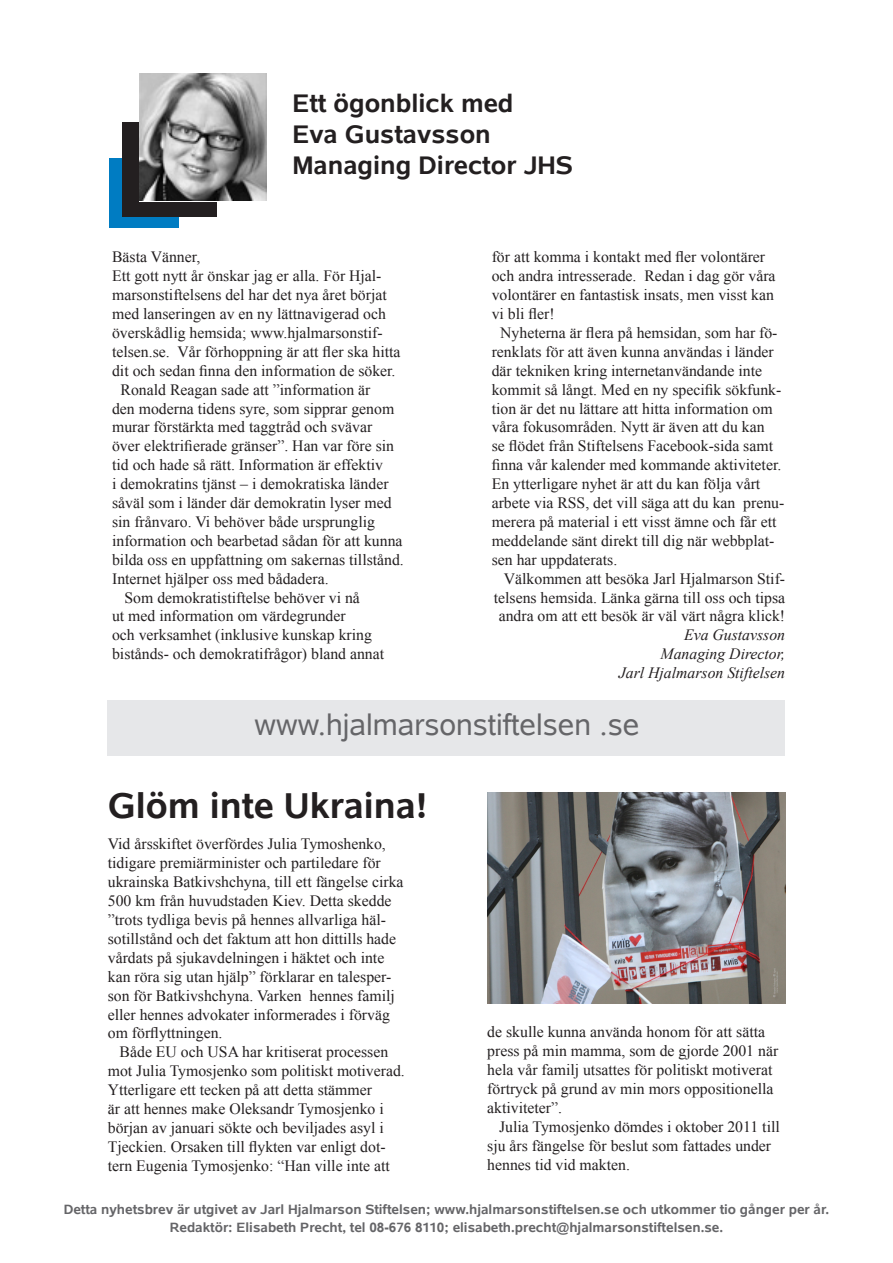
<style>
.page{position:relative;width:893px;height:1263px;background:#fff}
.page>*{position:absolute;margin:0;border:0;box-sizing:border-box;transform-origin:0 0}
.t1{font:700 36px "Albany AMT";color:#231f20}
.t2{font:30px "Albany AMT";color:#656568}
.t3{font:700 25.5px/30.6px "Albany AMT";color:#231f20}
.t4{font:15.75px/18.9px "Times New Roman";color:#231f20}
.t5{font:italic 15.75px/18.9px "Times New Roman";color:#231f20;text-align:right}
.Subhead{font:700 13.5px "Albany AMT";color:#656568}
.s1{font-style:italic}
</style>
<div class="page">
<div style="left:109px;top:158px;width:70px;height:70px;background:#007cc2"></div>
<div style="left:122px;top:122px;width:95px;height:94px;background:#231f20"></div>
<img style="left:139px;top:73px;width:128px;height:128px">
<div style="left:108px;top:700px;width:677px;height:56px;background:#e6e7e9"></div>
<img style="left:487px;top:792px;width:298px;height:212px">
<p class="t3" style="left:292px;top:88px;width:223px">Ett ögonblick med<br>Eva Gustavsson</p>
<p class="t3" style="left:292px;top:149px;width:282px">Managing Director JHS</p>
<p class="t4" style="left:112px;top:247px;width:90px">Bästa Vänner,</p>
<p class="t4" style="left:112px;top:266px;width:290px">Ett gott nytt år önskar jag er alla. För Hjal&shy;marsonstiftelsens del har det nya året börjat med lanseringen av en ny lättnavigerad och överskådlig hemsida; www.hjalmarsonstif&shy;telsen.se. Vår förhoppning är att fler ska hitta dit och sedan finna den information de söker.</p>
<p class="t4" style="left:112px;top:380px;width:293px;text-indent:9px">Ronald Reagan sade att ”information är<br>den moderna tidens syre, som sipprar genom murar förstärkta med taggtråd och svävar över elektrifierade gränser”. Han var före sin tid och hade så rätt. Information är effektiv<br>i demokratins tjänst – i demokratiska länder såväl som i länder där demokratin lyser med sin frånvaro. Vi behöver både ursprunglig information och bearbetad sådan för att kunna bilda oss en uppfattning om sakernas tillstånd.<br>Internet hjälper oss med bådadera.</p>
<p class="t4" style="left:112px;top:588px;width:274px;text-indent:12px">Som demokratistiftelse behöver vi nå<br>ut med information om värdegrunder<br>och verksamhet (inklusive kunskap kring bistånds- och demokratifrågor) bland annat</p>
<p class="t4" style="left:492px;top:247px;width:285px">för att komma i kontakt med fler volontärer och andra intresserade. Redan i dag gör våra volontärer en fantastisk insats, men visst kan vi bli fler!</p>
<p class="t4" style="left:492px;top:323px;width:294px;text-indent:9px">Nyheterna är flera på hemsidan, som har fö&shy;renklats för att även kunna användas i länder där tekniken kring internetanvändande inte kommit så långt. Med en ny specifik sökfunk&shy;tion är det nu lättare att hitta information om våra fokusområden. Nytt är även att du kan<br>se flödet från Stiftelsens Facebook-sida samt finna vår kalender med kommande aktiviteter.<br>En ytterligare nyhet är att du kan följa vårt arbete via RSS, det vill säga att du kan prenu&shy;merera på material i ett visst ämne och får ett meddelande sänt direkt till dig när webbplat&shy;sen har uppdaterats.</p>
<p class="t4" style="left:494px;top:569px;width:293px;text-align:right">Välkommen att besöka Jarl Hjalmarson Stif&shy;telsens hemsida. Länka gärna till oss och tipsa andra om att ett besök är väl värt några klick!<br><span class="s1">Eva Gustavsson</span></p>
<p class="t5" style="left:619px;top:644px;width:168px">Managing Director,<br>Jarl Hjalmarson Stiftelsen</p>
<p class="t2" style="left:254px;top:704px;width:387px">www.hjalmarsonstiftelsen .se</p>
<p class="t1" style="left:108px;top:781px;width:322px">Glöm inte Ukraina!</p>
<p class="t4" style="left:108px;top:834px;width:297px">Vid årsskiftet överfördes Julia Tymoshenko, tidigare premiärminister och partiledare för ukrainska Batkivshchyna, till ett fängelse cirka 500 km från huvudstaden Kiev. Detta skedde ”trots tydliga bevis på hennes allvarliga häl&shy;sotillstånd och det faktum att hon dittills hade vårdats på sjukavdelningen i häktet och inte kan röra sig utan hjälp” förklarar en talesper&shy;son för Batkivshchyna. Varken hennes familj eller hennes advokater informerades i förväg om förflyttningen.</p>
<p class="t4" style="left:108px;top:1042px;width:298px;text-align:center">Både EU och USA har kritiserat processen mot Julia Tymosjenko som politiskt motiverad.</p>
<p class="t4" style="left:108px;top:1080px;width:284px">Ytterligare ett tecken på att detta stämmer<br>är att hennes make Oleksandr Tymosjenko i början av januari sökte och beviljades asyl i Tjeckien. Orsaken till flykten var enligt dot&shy;tern Eugenia Tymosjenko: “Han ville inte att</p>
<p class="t4" style="left:487px;top:1022px;width:292px">de skulle kunna använda honom för att sätta press på min mamma, som de gjorde 2001 när hela vår familj utsattes för politiskt motiverat förtryck på grund av min mors oppositionella aktiviteter”.</p>
<p class="t4" style="left:487px;top:1117px;width:294px;text-indent:12px">Julia Tymosjenko dömdes i oktober 2011 till sju års fängelse för beslut som fattades under hennes tid vid makten.</p>
<p class="Subhead" style="left:64px;top:1200px;width:767px">Detta nyhetsbrev är utgivet av Jarl Hjalmarson Stiftelsen; www.hjalmarsonstiftelsen.se och utkommer tio gånger per år.</p>
<p class="Subhead" style="left:170px;top:1218px;width:555px">Redaktör: Elisabeth Precht, tel 08-676 8110; elisabeth.precht@hjalmarsonstiftelsen.se.</p>
<p class="Subhead" style="left:354px;top:1209px;width:186px">www.hjalmarsonstiftelsen.se</p>
</div>
